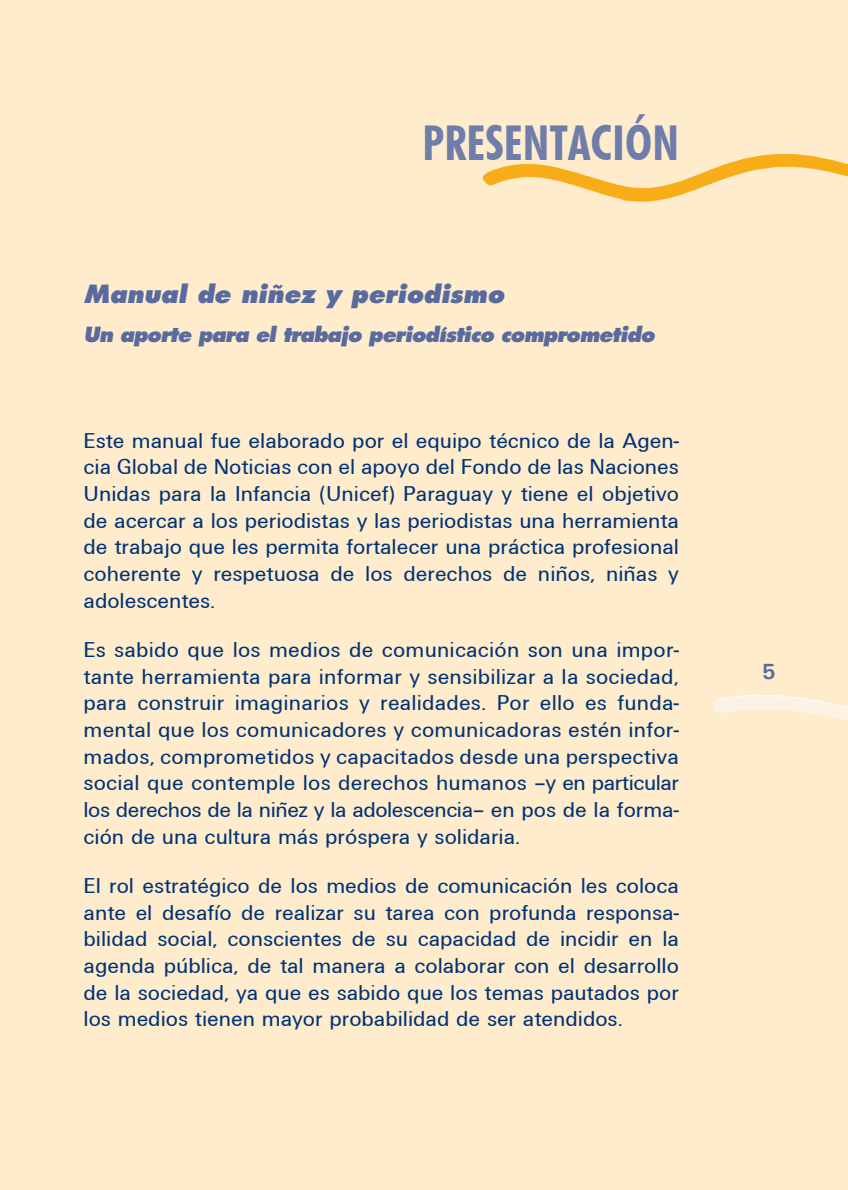
<style>
.page{position:relative;width:848px;height:1190px;background:#fff}
.page>*{position:absolute;margin:0;border:0;box-sizing:border-box;transform-origin:0 0}
.t1{font:700 condensed 48px "Futura BT";color:#6f7dab}
.t2{font:italic 800 24px "Futura";color:#596b9e}
.t3{font:22.2px/26.6px "Univers DTC";color:#013374;text-align:justify}
.t4{font:italic 800 20px "Futura";letter-spacing:-.04em;color:#596b9e}
</style>
<div class="page">
<div style="left:0;top:0;width:848px;height:1189px;background:#feeccd"></div>
<img style="left:713px;top:694px;width:135px;height:27px">
<img style="left:699px;top:167px;width:149px;height:22px">
<h1 class="t1" style="left:422px;top:114px;width:258px">PRESENTACIÓN</h1>
<p class="t2" style="left:84px;top:279px;width:422px">Manual de niñez y periodismo</p>
<p class="t4" style="left:84px;top:322px;width:573px">Un aporte para el trabajo periodístico comprometido</p>
<p class="t3" style="left:84px;top:427px;width:597px">Este manual fue elaborado por el equipo técnico de la Agen&shy;cia Global de Noticias con el apoyo del Fondo de las Naciones Unidas para la Infancia (Unicef) Paraguay y tiene el objetivo de acercar a los periodistas y las periodistas una herramienta de trabajo que les permita fortalecer una práctica profesional coherente y respetuosa de los derechos de niños, niñas y adolescentes.</p>
<p class="t3" style="left:84px;top:636px;width:597px">Es sabido que los medios de comunicación son una impor&shy;tante herramienta para informar y sensibilizar a la sociedad, para construir imaginarios y realidades. Por ello es funda&shy;mental que los comunicadores y comunicadoras estén infor&shy;mados, comprometidos y capacitados desde una perspectiva social que contemple los derechos humanos –y en particular los derechos de la niñez y la adolescencia– en pos de la forma&shy;ción de una cultura más próspera y solidaria.</p>
<p class="t3" style="left:84px;top:872px;width:597px">El rol estratégico de los medios de comunicación les coloca ante el desafío de realizar su tarea con profunda responsa&shy;bilidad social, conscientes de su capacidad de incidir en la agenda pública, de tal manera a colaborar con el desarrollo de la sociedad, ya que es sabido que los temas pautados por los medios tienen mayor probabilidad de ser atendidos.</p>
</div>
